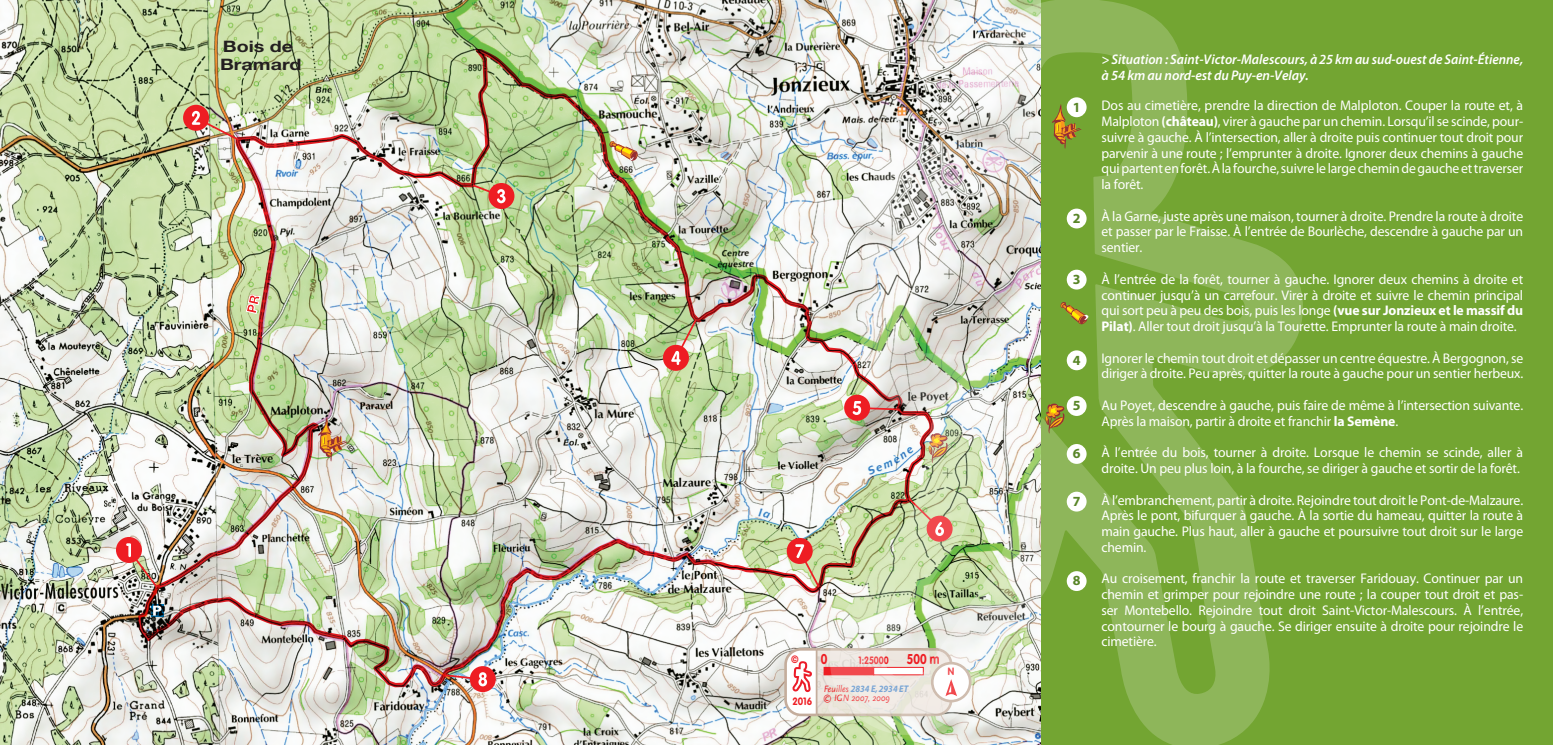
<style>
.page{position:relative;width:1553px;height:745px;background:#fff}
.page>*{position:absolute;margin:0;border:0;box-sizing:border-box;transform-origin:0 0}
.t1{font:700 15.75px/17.5px "Helvetica Neue LT Std";color:#231f20;scale:1.25 1}
._03-INFOS_PRAT_Encad{font:14px/15.8px "Myriad Pro";letter-spacing:-.01em;color:#fff;text-align:justify}
.Inter{font:14px/15.8px "Myriad Pro";letter-spacing:-.01em;color:#fff;text-align:justify}
.Inter-2{font:italic 600 14px/15.8px "Myriad Pro";color:#fff;scale:.96 1}
.Inter-3{font:700 14px "Myriad Pro";color:#588527}
.t2{font:700 14px "VAG Rounded Std";color:#ee1d23;scale:.82 1}
.t3{font:700 10.5px "VAG Rounded Std";color:#ee1d23;scale:.82 1}
.t4{font:700 10.5px "VAG Rounded Std";color:#ee1d23;scale:.9 1}
.t5{font:italic 9.62px/8.8px "Scala Sans";color:#ee1d23;scale:.9 1}
.s1{font-weight:700}
.s2{font-family:"Myriad";font-weight:700;color:#5990cb}
</style>
<div class="page">
<img style="left:0;top:0;width:830px;height:744px">
<img style="left:138px;top:49px;width:692px;height:637px">
<div style="left:471px;top:666px;width:24px;height:24px;background:#ee1d23;border-radius:50%"></div>
<div style="left:470px;top:665px;width:26px;height:26px;border:2px solid #ee1d23;border-radius:50%"></div>
<svg style="left:443px;top:671px;width:44px;height:15px"></svg>
<div style="left:788px;top:538px;width:24px;height:24px;background:#ee1d23;border-radius:50%"></div>
<div style="left:787px;top:537px;width:26px;height:26px;border:2px solid #ee1d23;border-radius:50%"></div>
<svg style="left:795px;top:544px;width:26px;height:45px"></svg>
<div style="left:664px;top:345px;width:24px;height:24px;background:#ee1d23;border-radius:50%"></div>
<div style="left:663px;top:344px;width:26px;height:26px;border:2px solid #ee1d23;border-radius:50%"></div>
<svg style="left:671px;top:317px;width:27px;height:48px"></svg>
<div style="left:489px;top:184px;width:24px;height:24px;background:#ee1d23;border-radius:50%"></div>
<div style="left:488px;top:183px;width:26px;height:26px;border:2px solid #ee1d23;border-radius:50%"></div>
<svg style="left:471px;top:183px;width:34px;height:20px"></svg>
<div style="left:184px;top:106px;width:24px;height:24px;background:#ee1d23;border-radius:50%"></div>
<div style="left:183px;top:105px;width:26px;height:26px;border:2px solid #ee1d23;border-radius:50%"></div>
<svg style="left:192px;top:111px;width:48px;height:31px"></svg>
<div style="left:117px;top:537px;width:24px;height:24px;background:#ee1d23;border-radius:50%"></div>
<div style="left:116px;top:536px;width:26px;height:26px;border:2px solid #ee1d23;border-radius:50%"></div>
<svg style="left:126px;top:543px;width:34px;height:46px"></svg>
<svg style="left:151px;top:604px;width:12px;height:12px"></svg>
<svg style="left:153px;top:605px;width:8px;height:10px"></svg>
<svg style="left:609px;top:141px;width:29px;height:20px"></svg>
<svg style="left:318px;top:416px;width:29px;height:45px"></svg>
<svg style="left:783px;top:646px;width:47px;height:71px"></svg>
<div style="left:1042px;top:0;width:511px;height:744px;background:#73a532"></div>
<svg style="left:830px;top:0;width:473px;height:744px"></svg>
<div style="left:1067px;top:97px;width:19px;height:20px;background:#fff;border-radius:50%"></div>
<div style="left:1067px;top:443px;width:19px;height:20px;background:#fff;border-radius:50%"></div>
<div style="left:1067px;top:396px;width:19px;height:19px;background:#fff;border-radius:50%"></div>
<div style="left:1067px;top:269px;width:19px;height:20px;background:#fff;border-radius:50%"></div>
<div style="left:1067px;top:208px;width:19px;height:20px;background:#fff;border-radius:50%"></div>
<div style="left:1067px;top:491px;width:19px;height:20px;background:#fff;border-radius:50%"></div>
<div style="left:1067px;top:570px;width:19px;height:20px;background:#fff;border-radius:50%"></div>
<div style="left:1067px;top:350px;width:19px;height:20px;background:#fff;border-radius:50%"></div>
<svg style="left:1052px;top:104px;width:29px;height:45px"></svg>
<svg style="left:1060px;top:302px;width:30px;height:22px"></svg>
<svg style="left:1045px;top:403px;width:19px;height:30px"></svg>
<svg style="left:246px;top:294px;width:15px;height:20px"></svg>
<p class="t1" style="left:220px;top:37px;width:67px">Bois de<br>Bramard</p>
<p class="Inter-2" style="left:1101px;top:51px;width:441px">&gt; Situation : Saint-Victor-Malescours, à 25 km au sud-ouest de Saint-Étienne, à 54 km au nord-est du Puy-en-Velay.</p>
<p class="Inter" style="left:1101px;top:97px;width:423px">Dos au cimetière, prendre la direction de Malploton. Couper la route et, à Malploton <span class="s1">(château)</span>, virer à gauche par un chemin. Lorsqu’il se scinde, pour&shy;suivre à gauche. À l’intersection, aller à droite puis continuer tout droit pour parvenir à une route ; l’emprunter à droite. Ignorer deux chemins à gauche qui partent en forêt. À la fourche, suivre le large chemin de gauche et traverser la forêt.</p>
<p class="_03-INFOS_PRAT_Encad" style="left:1101px;top:208px;width:423px">À la Garne, juste après une maison, tourner à droite. Prendre la route à droite et passer par le Fraisse. À l’entrée de Bourlèche, descendre à gauche par un sentier.</p>
<p class="_03-INFOS_PRAT_Encad" style="left:1101px;top:271px;width:423px">À l’entrée de la forêt, tourner à gauche. Ignorer deux chemins à droite et continuer jusqu’à un carrefour. Virer à droite et suivre le chemin principal qui sort peu à peu des bois, puis les longe <span class="s1">(vue sur Jonzieux et le massif du Pilat)</span>. Aller tout droit jusqu’à la Tourette. Emprunter la route à main droite.</p>
<p class="_03-INFOS_PRAT_Encad" style="left:1101px;top:349px;width:423px">Ignorer le chemin tout droit et dépasser un centre équestre. À Bergognon, se diriger à droite. Peu après, quitter la route à gauche pour un sentier herbeux.</p>
<p class="_03-INFOS_PRAT_Encad" style="left:1101px;top:397px;width:423px">Au Poyet, descendre à gauche, puis faire de même à l’intersection suivante.<br>Après la maison, partir à droite et franchir <span class="s1">la Semène</span>.</p>
<p class="_03-INFOS_PRAT_Encad" style="left:1101px;top:444px;width:423px">À l’entrée du bois, tourner à droite. Lorsque le chemin se scinde, aller à droite. Un peu plus loin, à la fourche, se diriger à gauche et sortir de la forêt.</p>
<p class="_03-INFOS_PRAT_Encad" style="left:1101px;top:491px;width:423px">À l’embranchement, partir à droite. Rejoindre tout droit le Pont-de-Malzaure.<br>Après le pont, bifurquer à gauche. À la sortie du hameau, quitter la route à main gauche. Plus haut, aller à gauche et poursuivre tout droit sur le large chemin.</p>
<p class="_03-INFOS_PRAT_Encad" style="left:1101px;top:570px;width:423px">Au croisement, franchir la route et traverser Faridouay. Continuer par un chemin et grimper pour rejoindre une route ; la couper tout droit et pas&shy;ser Montebello. Rejoindre tout droit Saint-Victor-Malescours. À l’entrée, contourner le bourg à gauche. Se diriger ensuite à droite pour rejoindre le cimetière.</p>
<p class="Inter-3" style="left:1073px;top:98px;width:9px">1</p>
<p class="Inter-3" style="left:1073px;top:209px;width:9px">2</p>
<p class="Inter-3" style="left:1073px;top:270px;width:9px">3</p>
<p class="Inter-3" style="left:1073px;top:350px;width:9px">4</p>
<p class="Inter-3" style="left:1073px;top:396px;width:9px">5</p>
<p class="Inter-3" style="left:1073px;top:444px;width:9px">6</p>
<p class="Inter-3" style="left:1073px;top:491px;width:9px">7</p>
<p class="Inter-3" style="left:1073px;top:571px;width:9px">8</p>
<p class="t4" style="left:791px;top:652px;width:10px">©</p>
<p class="t4" style="left:792px;top:694px;width:23px">2016</p>
<p class="t2" style="left:821px;top:650px;width:10px">0</p>
<p class="t3" style="left:858px;top:653px;width:38px">1:25000</p>
<p class="t2" style="left:907px;top:650px;width:41px">500 m</p>
<p class="t5" style="left:823px;top:684px;width:96px">Feuilles <span class="s2">2834 E, 2934 ET </span>© IGN 2007, 2009</p>
<p class="t4" style="left:948px;top:664px;width:9px">N</p>
</div>
